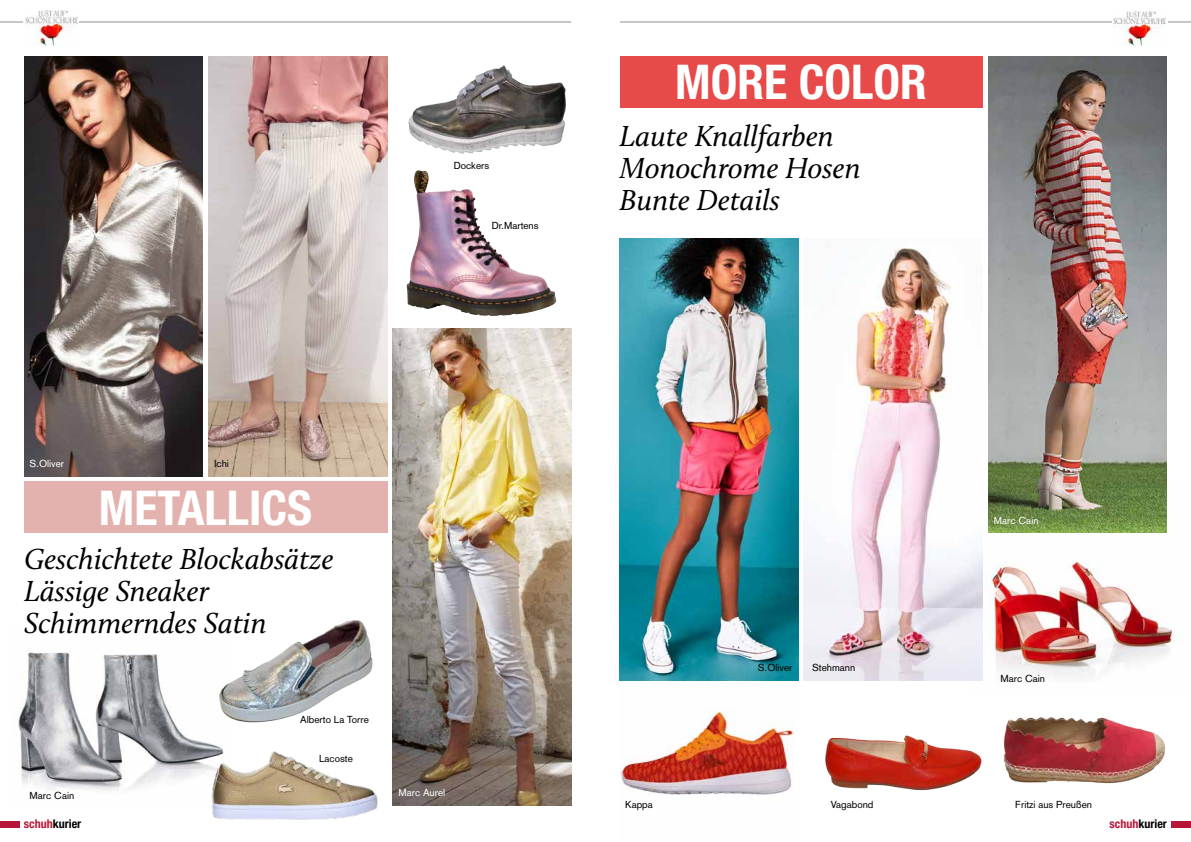
<style>
.page{position:relative;width:1191px;height:842px;background:#fff}
.page>*{position:absolute;margin:0;border:0;box-sizing:border-box;transform-origin:0 0}
.t1{font:700 condensed 48px "Helvetica Neue";color:#fff}
.t2{font:italic 30px/32px "Calluna";color:#000}
.t3{font:700 condensed 12px "Helvetica Neue LT Pro";color:#000}
.t4{font:10px "Akzidenz Grotesk";color:#000}
.t5{font:10px "Akzidenz Grotesk";color:#fff}
.s1{color:#b81638}
</style>
<div class="page">
<div style="left:1171px;top:821px;width:20px;height:7px;background:#b81638"></div>
<div style="left:0;top:821px;width:20px;height:7px;background:#b81638"></div>
<img style="left:25px;top:10px;width:53px;height:36px">
<img style="left:1113px;top:11px;width:52px;height:35px">
<hr style="left:79px;top:21px;width:492px;height:2px;background:#c5c6c6">
<hr style="left:0;top:21px;width:23px;height:2px;background:#c5c6c6">
<hr style="left:619px;top:21px;width:492px;height:2px;background:#c5c6c6">
<hr style="left:1168px;top:21px;width:23px;height:2px;background:#c5c6c6">
<img style="left:982px;top:542px;width:196px;height:136px">
<img style="left:18px;top:652px;width:159px;height:139px">
<img style="left:24px;top:57px;width:179px;height:419px">
<img style="left:208px;top:57px;width:179px;height:419px">
<img style="left:393px;top:329px;width:178px;height:476px">
<div style="left:24px;top:482px;width:363px;height:51px;background:#e3b2af"></div>
<img style="left:219px;top:620px;width:154px;height:103px">
<img style="left:408px;top:65px;width:158px;height:106px">
<img style="left:406px;top:171px;width:144px;height:145px">
<img style="left:166px;top:726px;width:257px;height:94px">
<img style="left:988px;top:57px;width:179px;height:476px">
<img style="left:620px;top:709px;width:173px;height:87px">
<img style="left:815px;top:676px;width:173px;height:115px">
<img style="left:1003px;top:717px;width:163px;height:67px">
<div style="left:619px;top:57px;width:363px;height:51px;background:#e84949"></div>
<img style="left:619px;top:238px;width:179px;height:442px">
<img style="left:804px;top:248px;width:178px;height:432px">
<p class="t4" style="left:454px;top:159px;width:37px">Dockers</p>
<p class="t4" style="left:492px;top:219px;width:48px">Dr.Martens</p>
<h1 class="t1" style="left:675px;top:53px;width:253px">MORE COLOR</h1>
<h2 class="t2" style="left:619px;top:119px;width:243px">Laute Knallfarben<br>Monochrome Hosen<br>Bunte Details</h2>
<p class="t5" style="left:30px;top:457px;width:36px">S.Oliver</p>
<p class="t4" style="left:214px;top:457px;width:17px">Ichi</p>
<h1 class="t1" style="left:99px;top:478px;width:215px">METALLICS</h1>
<h2 class="t2" style="left:24px;top:542px;width:311px">Geschichtete Blockabsätze<br>Lässige Sneaker<br>Schimmerndes Satin</h2>
<p class="t4" style="left:30px;top:790px;width:46px">Marc Cain</p>
<p class="t4" style="left:300px;top:714px;width:70px">Alberto La Torre</p>
<p class="t4" style="left:319px;top:752px;width:35px">Lacoste</p>
<p class="t5" style="left:398px;top:786px;width:48px">Marc Aurel</p>
<p class="t4" style="left:758px;top:662px;width:36px">S.Oliver</p>
<p class="t4" style="left:812px;top:662px;width:44px">Stehmann</p>
<p class="t4" style="left:625px;top:798px;width:29px">Kappa</p>
<p class="t4" style="left:831px;top:798px;width:44px">Vagabond</p>
<p class="t5" style="left:994px;top:514px;width:46px">Marc Cain</p>
<p class="t4" style="left:1000px;top:673px;width:46px">Marc Cain</p>
<p class="t4" style="left:1015px;top:798px;width:78px">Fritzi aus Preußen</p>
<p class="t3" style="left:24px;top:817px;width:59px"><span class="s1">schuh</span>kurier</p>
<p class="t3" style="left:1109px;top:817px;width:59px"><span class="s1">schuh</span>kurier</p>
</div>
